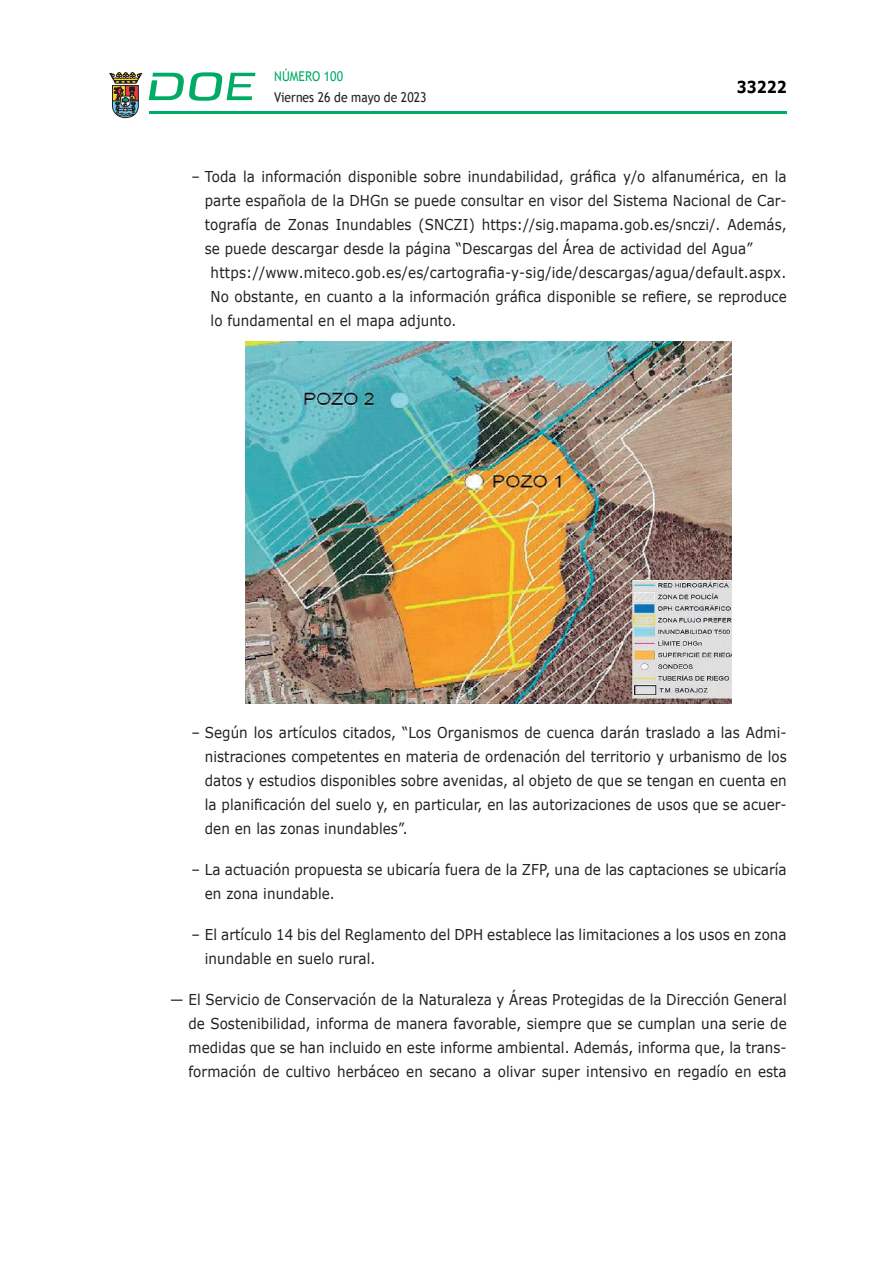
<style>
.page{position:relative;width:893px;height:1263px;background:#fff}
.page>*{position:absolute;margin:0;border:0;box-sizing:border-box;transform-origin:0 0}
.t1{font:700 16.5px "Verdana";color:#000;scale:.85 1}
.CUERPO_DE_TEXTO{font:15px/24px "Verdana";letter-spacing:.005em;color:#231f20;text-align:justify;scale:.9 1}
.t2{font:13.5px "Trebuchet MS";color:#231f20;scale:.9 1}
.t3{font:13.5px "Trebuchet MS";color:#00ab67;scale:.9 1}
</style>
<div class="page">
<hr style="left:149px;top:111px;width:638px;height:3px;background:#00ab66">
<svg style="left:109px;top:72px;width:33px;height:46px"></svg>
<svg style="left:149px;top:72px;width:106px;height:29px"></svg>
<img style="left:245px;top:341px;width:486px;height:363px">
<p class="t3" style="left:274px;top:67px;width:78px">NÚMERO 100</p>
<p class="t2" style="left:274px;top:88px;width:171px">Viernes 26 de mayo de 2023</p>
<p class="t1" style="left:737px;top:75px;width:60px">33222</p>
<p class="CUERPO_DE_TEXTO" style="left:205px;top:164px;width:648px;text-indent:-13px">– Toda la información disponible sobre inundabilidad, gráfica y/o alfanumérica, en la parte española de la DHGn se puede consultar en visor del Sistema Nacional de Car&shy;tografía de Zonas Inundables (SNCZI) https://sig.mapama.gob.es/snczi/. Además, se puede descargar desde la página “Descargas del Área de actividad del Agua”</p>
<p class="CUERPO_DE_TEXTO" style="left:211px;top:260px;width:642px">https://www.miteco.gob.es/es/cartografia-y-sig/ide/descargas/agua/default.aspx.<br>No obstante, en cuanto a la información gráfica disponible se refiere, se reproduce lo fundamental en el mapa adjunto.</p>
<p class="CUERPO_DE_TEXTO" style="left:205px;top:720px;width:648px;text-indent:-13px">– Según los artículos citados, “Los Organismos de cuenca darán traslado a las Admi&shy;nistraciones competentes en materia de ordenación del territorio y urbanismo de los datos y estudios disponibles sobre avenidas, al objeto de que se tengan en cuenta en la planificación del suelo y, en particular, en las autorizaciones de usos que se acuer&shy;den en las zonas inundables”.</p>
<p class="CUERPO_DE_TEXTO" style="left:205px;top:857px;width:648px;text-indent:-13px">– La actuación propuesta se ubicaría fuera de la ZFP, una de las captaciones se ubicaría en zona inundable.</p>
<p class="CUERPO_DE_TEXTO" style="left:205px;top:922px;width:648px;text-indent:-13px">– El artículo 14 bis del Reglamento del DPH establece las limitaciones a los usos en zona inundable en suelo rural.</p>
<p class="CUERPO_DE_TEXTO" style="left:188px;top:987px;width:666px;text-indent:-18px">— El Servicio de Conservación de la Naturaleza y Áreas Protegidas de la Dirección General de Sostenibilidad, informa de manera favorable, siempre que se cumplan una serie de medidas que se han incluido en este informe ambiental. Además, informa que, la trans&shy;formación de cultivo herbáceo en secano a olivar super intensivo en regadío en esta</p>
</div>
